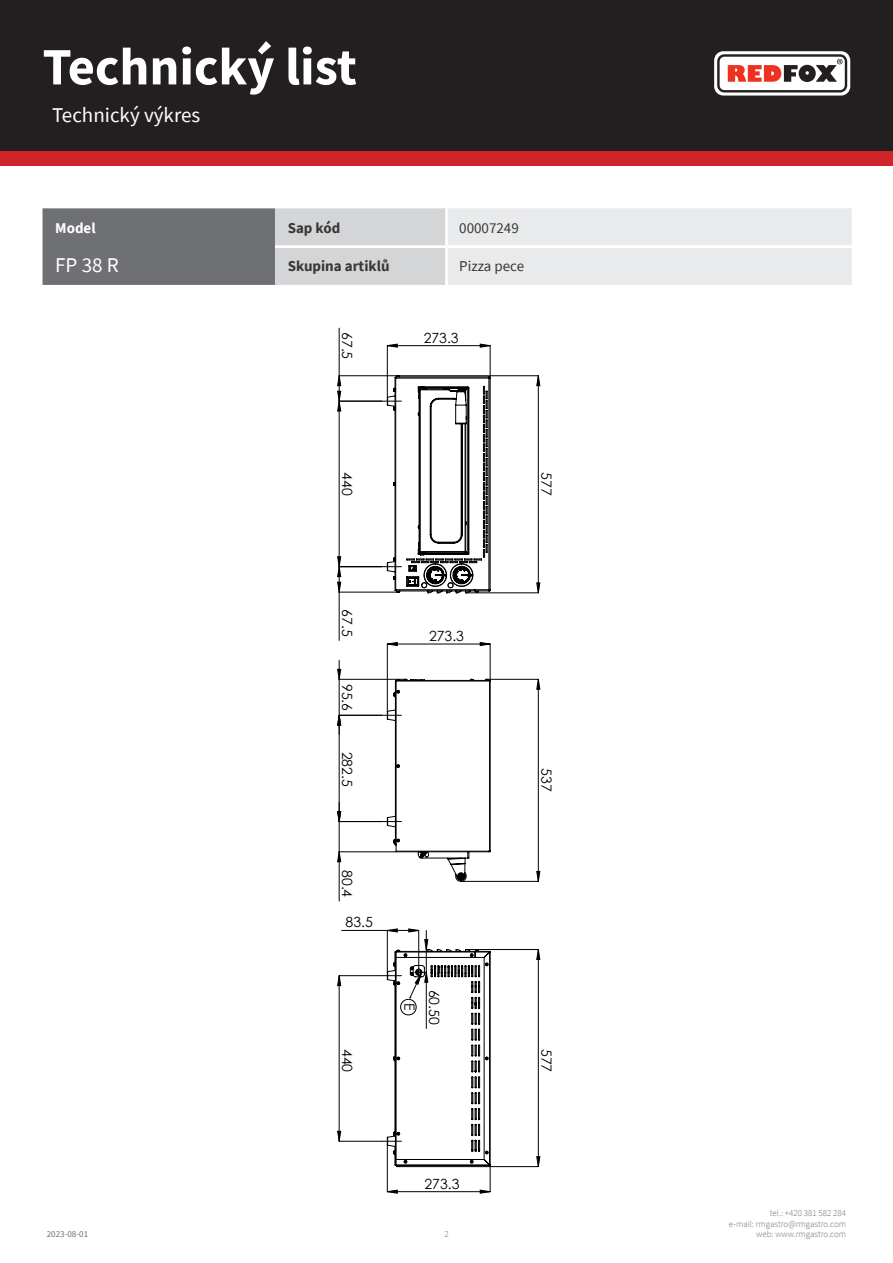
<style>
.page{position:relative;width:893px;height:1263px;background:#fff}
.page>*{position:absolute;margin:0;border:0;box-sizing:border-box;transform-origin:0 0}
.t1{font:700 52.5px "Source Sans Pro";color:#fff}
.kapitola{font:21px "Source Sans Pro";color:#fff}
.tabulka_-_headline{font:21px "Source Sans Pro";color:#fff}
.tabulka_-_text{font:700 15px "Source Sans Pro";color:#383839}
.tabulka_-_text-2{font:15px "Source Sans Pro";color:#383839}
.tabulka_-_text-3{font:700 15px "Source Sans Pro";color:#fff}
.imgFrame{font:14.1px "Century Gothic";color:#000}
.t2{font:300 9px/10.8px "Source Sans Pro";color:#6f7073;text-align:right}
.t3{font:9px "Source Sans Pro";color:#6f7073}
</style>
<div class="page">
<div style="left:0;top:0;width:893px;height:166px;background:#d1232a"></div>
<div style="left:0;top:0;width:893px;height:151px;background:#231f20"></div>
<svg style="left:714px;top:51px;width:136px;height:45px"></svg>
<hr style="left:466px;top:592px;width:72px;height:1px;background:#000">
<hr style="left:398px;top:375px;width:140px;height:1px;background:#000">
<hr style="left:339px;top:821px;width:43px;height:1px;background:#000">
<hr style="left:339px;top:851px;width:57px;height:1px;background:#000">
<hr style="left:339px;top:852px;width:1px;height:49px;background:#000">
<hr style="left:339px;top:566px;width:43px;height:1px;background:#000">
<hr style="left:339px;top:592px;width:59px;height:1px;background:#000">
<hr style="left:339px;top:592px;width:1px;height:48px;background:#000">
<hr style="left:339px;top:715px;width:43px;height:1px;background:#000">
<hr style="left:339px;top:679px;width:66px;height:1px;background:#000">
<hr style="left:339px;top:401px;width:43px;height:1px;background:#000">
<hr style="left:339px;top:375px;width:59px;height:1px;background:#000">
<hr style="left:339px;top:328px;width:1px;height:48px;background:#000">
<hr style="left:342px;top:930px;width:45px;height:1px;background:#000">
<hr style="left:387px;top:644px;width:1px;height:68px;background:#000">
<hr style="left:490px;top:644px;width:1px;height:37px;background:#000">
<hr style="left:387px;top:346px;width:1px;height:51px;background:#000">
<hr style="left:490px;top:346px;width:1px;height:32px;background:#000">
<hr style="left:339px;top:975px;width:43px;height:1px;background:#000">
<hr style="left:339px;top:1141px;width:43px;height:1px;background:#000">
<svg style="left:536px;top:375px;width:4px;height:218px"></svg>
<svg style="left:337px;top:660px;width:4px;height:202px"></svg>
<svg style="left:337px;top:375px;width:4px;height:218px"></svg>
<svg style="left:387px;top:642px;width:104px;height:4px"></svg>
<svg style="left:387px;top:343px;width:104px;height:5px"></svg>
<svg style="left:337px;top:975px;width:4px;height:167px"></svg>
<svg style="left:382px;top:375px;width:109px;height:219px"></svg>
<svg style="left:382px;top:678px;width:158px;height:516px"></svg>
<svg style="left:43px;top:208px;width:809px;height:77px;background:#c0c1c3"></svg>
<hr style="left:445px;top:208px;width:3px;height:37px;background:#fff">
<hr style="left:275px;top:245px;width:171px;height:3px;background:#fff">
<hr style="left:446px;top:245px;width:406px;height:3px;background:#fff">
<hr style="left:445px;top:248px;width:3px;height:37px;background:#fff">
<h1 class="t1" style="left:43px;top:31px;width:316px">Technický list</h1>
<p class="kapitola" style="left:52px;top:101px;width:150px">Technický výkres</p>
<p class="tabulka_-_text-3" style="left:55px;top:218px;width:42px">Model</p>
<p class="tabulka_-_text" style="left:288px;top:218px;width:54px">Sap kód</p>
<p class="tabulka_-_text-2" style="left:459px;top:219px;width:61px">00007249</p>
<p class="tabulka_-_headline" style="left:55px;top:251px;width:65px">FP 38 R</p>
<p class="tabulka_-_text" style="left:288px;top:256px;width:103px">Skupina artiklů</p>
<p class="tabulka_-_text-2" style="left:459px;top:257px;width:66px">Pizza pece</p>
<p class="imgFrame" style="left:357px;top:332px;width:29px;rotate:90deg">67.5</p>
<p class="imgFrame" style="left:424px;top:328px;width:37px">273.3</p>
<p class="imgFrame" style="left:357px;top:472px;width:25px;rotate:90deg">440</p>
<p class="imgFrame" style="left:556px;top:472px;width:25px;rotate:90deg">577</p>
<p class="imgFrame" style="left:357px;top:609px;width:29px;rotate:90deg">67.5</p>
<p class="imgFrame" style="left:357px;top:684px;width:29px;rotate:90deg">95.6</p>
<p class="imgFrame" style="left:357px;top:751px;width:37px;rotate:90deg">282.5</p>
<p class="imgFrame" style="left:429px;top:626px;width:37px">273.3</p>
<p class="imgFrame" style="left:357px;top:870px;width:29px;rotate:90deg">80.4</p>
<p class="imgFrame" style="left:346px;top:912px;width:29px">83.5</p>
<p class="imgFrame" style="left:357px;top:1049px;width:25px;rotate:90deg">440</p>
<p class="imgFrame" style="left:420px;top:1003px;width:9px;rotate:90deg">E</p>
<p class="imgFrame" style="left:444px;top:989px;width:37px;rotate:90deg">60.50</p>
<p class="imgFrame" style="left:424px;top:1174px;width:37px">273.3</p>
<p class="t3" style="left:47px;top:1229px;width:43px">2023-08-01</p>
<p class="t2" style="left:444px;top:1229px;width:6px">2</p>
<p class="imgFrame" style="left:556px;top:768px;width:25px;rotate:90deg">537</p>
<p class="imgFrame" style="left:556px;top:1049px;width:25px;rotate:90deg">577</p>
<p class="t2" style="left:729px;top:1207px;width:119px">tel.: +420 381 582 284<br>e-mail: rmgastro@rmgastro.com web: www.rmgastro.com</p>
</div>
